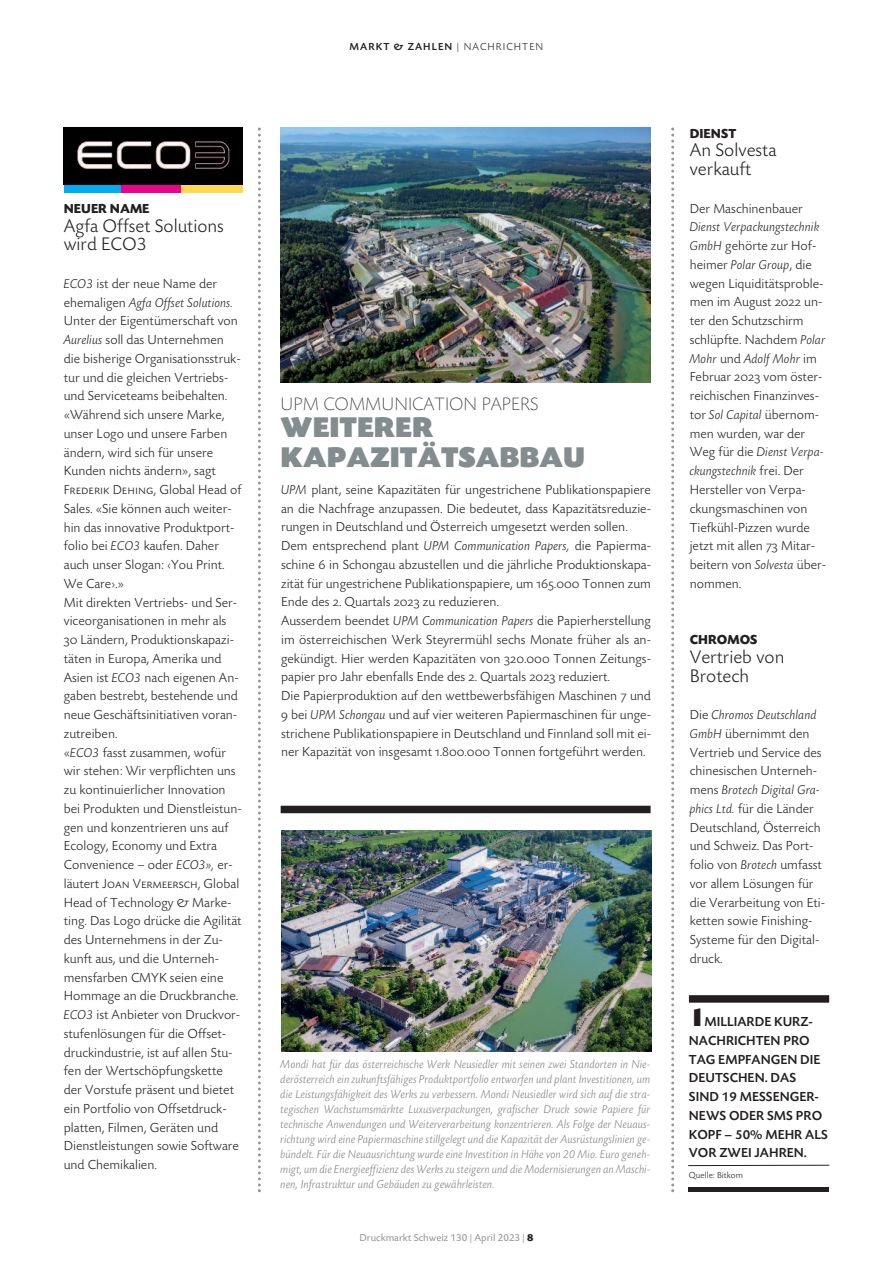
<style>
.page{position:relative;width:893px;height:1263px;background:#fff}
.page>*{position:absolute;margin:0;border:0;box-sizing:border-box;transform-origin:0 0}
.t1{font:30px/30px "Today SB Ultra";color:#838c8e}
.t2{font:300 18.75px/18.8px "Today SB";color:#231f20}
.t3{font:300 expanded 18.75px "Today SB";color:#231f20}
.t4{font:300 13.5px/18.8px "Today SB";color:#231f20}
.t5{font:500 13.5px/18.8px "Today SB";color:#231f20}
.t6{font:13.5px "Today SB Caps Lig";color:#231f20}
.t7{font:700 13.5px "Today SB";color:#231f20}
.t8{font:italic 300 12px/15px "Today SB";color:#808285;text-align:justify}
.t9{font:10.5px "Today SB";color:#939598}
.t10{font:500 10.5px "Today SB";letter-spacing:.1em;color:#231f20}
.t11{font:300 9px "Today SB";color:#231f20}
.s1{font-style:italic}
.s2{font-family:"Today SB";font-weight:300}
.s3{font-family:"Today SB Caps Lig";font-weight:400}
.s4{font-weight:300}
.s5{font-weight:700;color:#231f20}
.s6{font-family:"Today SB Ultra";font-weight:400;font-size:27px}
</style>
<div class="page">
<img style="left:64px;top:128px;width:178px;height:56px">
<div style="left:64px;top:185px;width:59px;height:7px;background:#00aeef"></div>
<div style="left:122px;top:185px;width:59px;height:7px;background:#ed028c"></div>
<div style="left:181px;top:185px;width:61px;height:7px;background:#fed950"></div>
<svg style="left:258px;top:128px;width:3px;height:1064px"></svg>
<svg style="left:671px;top:128px;width:3px;height:1064px"></svg>
<img style="left:281px;top:128px;width:370px;height:255px">
<div style="left:689px;top:995px;width:140px;height:8px;background:#231f20"></div>
<hr style="left:688px;top:1187px;width:140px;height:4px;background:#231f20">
<hr style="left:688px;top:1165px;width:141px;height:1px;background:#231f20">
<div style="left:281px;top:806px;width:370px;height:7px;background:#231f20"></div>
<img style="left:281px;top:831px;width:370px;height:220px">
<p class="t7" style="left:64px;top:203px;width:87px">NEUER NAME</p>
<h2 class="t2" style="left:64px;top:218px;width:162px">Agfa Offset Solutions wird ECO3</h2>
<p class="t4" style="left:64px;top:275px;width:178px"><span class="s1">ECO3</span> ist der neue Name der ehemaligen <span class="s1">Agfa Offset Solutions.<br></span>Unter der Eigentümerschaft von<br><span class="s1">Aurelius</span> soll das Unternehmen die bisherige Organisationsstruk&shy;tur und die gleichen Vertriebs&shy;und Serviceteams beibehalten. «Während sich unsere Marke, unser Logo und unsere Farben ändern, wird sich für unsere<br>Kunden nichts ändern», sagt</p>
<p class="t6" style="left:64px;top:481px;width:179px">Frederik Dehing, <span class="s2">Global Head of</span></p>
<p class="t4" style="left:64px;top:500px;width:179px">Sales. «Sie können auch weiter&shy;hin das innovative Produktport&shy;folio bei <span class="s1">ECO3</span> kaufen. Daher auch unser Slogan: ‹You Print.<br>We Care›.»<br>Mit direkten Vertriebs- und Ser&shy;viceorganisationen in mehr als<br><span class="s3">30</span> Ländern, Produktionskapazi&shy;täten in Europa, Amerika und<br>Asien ist <span class="s1">ECO3</span> nach eigenen An&shy;gaben bestrebt, bestehende und neue Geschäftsinitiativen voran&shy;zutreiben.<br>«<span class="s1">ECO3</span> fasst zusammen, wofür wir stehen: Wir verpflichten uns zu kontinuierlicher Innovation bei Produkten und Dienstleistun&shy;gen und konzentrieren uns auf<br>Ecology, Economy und Extra<br>Convenience – oder <span class="s1">ECO3»,</span> er-</p>
<p class="t6" style="left:64px;top:875px;width:177px"><span class="s2">läutert</span> Joan Vermeersch, <span class="s2">Global</span></p>
<p class="t4" style="left:64px;top:894px;width:179px">Head of Technology &amp; Marke&shy;ting. Das Logo drücke die Agilität des Unternehmens in der Zu&shy;kunft aus, und die Unterneh&shy;mensfarben CMYK seien eine<br>Hommage an die Druckbranche.<br><span class="s1">ECO3</span> ist Anbieter von Druckvor&shy;stufenlösungen für die Offset&shy;druckindustrie, ist auf allen Stu&shy;fen der Wertschöpfungskette der Vorstufe präsent und bietet ein Portfolio von Offsetdruck&shy;platten, Filmen, Geräten und<br>Dienstleistungen sowie Software und Chemikalien.</p>
<p class="t10" style="left:350px;top:43px;width:195px">MARKT &amp; ZAHLEN <span class="s4">| NACHRICHTEN</span></p>
<h2 class="t3" style="left:281px;top:392px;width:259px">UPM COMMUNICATION PAPERS</h2>
<h1 class="t1" style="left:281px;top:412px;width:306px">WEITERER<br>KAPAZITÄTSABBAU</h1>
<p class="t4" style="left:281px;top:481px;width:371px"><span class="s1">UPM</span> plant, seine Kapazitäten für ungestrichene Publikationspapiere an die Nachfrage anzupassen. Die bedeutet, dass Kapazitätsreduzie&shy;rungen in Deutschland und Österreich umgesetzt werden sollen.<br>Dem entsprechend plant <span class="s1">UPM Communication Papers,</span> die Papierma&shy;schine <span class="s3">6</span> in Schongau abzustellen und die jährliche Produktionskapa&shy;zität für ungestrichene Publikationspapiere, um <span class="s3">165.000</span> Tonnen zum Ende des <span class="s3">2.</span> Quartals <span class="s3">2023</span> zu reduzieren.<br>Ausserdem beendet <span class="s1">UPM Communication Papers</span> die Papierherstellung im österreichischen Werk Steyrermühl sechs Monate früher als an&shy;gekündigt. Hier werden Kapazitäten von <span class="s3">320.000</span> Tonnen Zeitungs&shy;papier pro Jahr ebenfalls Ende des <span class="s3">2.</span> Quartals <span class="s3">2023</span> reduziert.<br>Die Papierproduktion auf den wettbewerbsfähigen Maschinen <span class="s3">7</span> und <span class="s3">9</span> bei <span class="s1">UPM Schongau</span> und auf vier weiteren Papiermaschinen für unge&shy;strichene Publikationspapiere in Deutschland und Finnland soll mit ei&shy;ner Kapazität von insgesamt <span class="s3">1.800.000</span> Tonnen fortgeführt werden.</p>
<p class="t8" style="left:281px;top:1056px;width:371px">Mondi hat für das österreichische Werk Neusiedler mit seinen zwei Standorten in Nie&shy;derösterreich ein zukunftsfähiges Produktportfolio entworfen und plant Investitionen, um die Leistungsfähigkeit des Werks zu verbessern. Mondi Neusiedler wird sich auf die stra&shy;tegischen Wachstumsmärkte Luxusverpackungen, grafischer Druck sowie Papiere für technische Anwendungen und Weiterverarbeitung konzentrieren. Als Folge der Neuaus&shy;richtung wird eine Papiermaschine stillgelegt und die Kapazität der Ausrüstungslinien ge&shy;bündelt. Für die Neuausrichtung wurde eine Investition in Höhe von 20 Mio. Euro geneh&shy;migt, um die Energieeffizienz des Werks zu steigern und die Modernisierungen an Maschi&shy;nen, Infrastruktur und Gebäuden zu gewährleisten.</p>
<p class="t9" style="left:359px;top:1233px;width:175px">Druckmarkt Schweiz 130 | April 2023 | <span class="s5">8</span></p>
<p class="t7" style="left:690px;top:128px;width:48px">DIENST</p>
<h2 class="t2" style="left:690px;top:143px;width:88px">An Solvesta verkauft</h2>
<p class="t4" style="left:690px;top:200px;width:115px">Der Maschinenbauer</p>
<p class="t4" style="left:690px;top:219px;width:138px"><span class="s1">Dienst Verpackungstechnik<br>GmbH</span> gehörte zur Hof&shy;heimer <span class="s1">Polar Group</span>, die wegen Liquiditätsproble&shy;men im August <span class="s3">2022</span> un&shy;ter den Schutzschirm schlüpfte. Nachdem <span class="s1">Polar<br>Mohr</span> und <span class="s1">Adolf Mohr</span> im<br>Februar <span class="s3">2023</span> vom öster&shy;reichischen Finanzinves&shy;tor <span class="s1">Sol Capital</span> übernom&shy;men wurden, war der<br>Weg für die <span class="s1">Dienst Verpa&shy;ckungstechnik</span> frei. Der<br>Hersteller von Verpa&shy;ckungsmaschinen von<br>Tiefkühl-Pizzen wurde jetzt mit allen <span class="s3">73</span> Mitar&shy;beitern von <span class="s1">Solvesta</span> über&shy;nommen.</p>
<p class="t7" style="left:690px;top:634px;width:69px">CHROMOS</p>
<h2 class="t2" style="left:690px;top:649px;width:96px">Vertrieb von<br>Brotech</h2>
<p class="t4" style="left:690px;top:706px;width:137px">Die <span class="s1">Chromos Deutschland<br>GmbH</span> übernimmt den<br>Vertrieb und Service des chinesischen Unterneh&shy;mens <span class="s1">Brotech Digital Gra&shy;phics Ltd.</span> für die Länder<br>Deutschland, Österreich und Schweiz. Das Port&shy;folio von <span class="s1">Brotech</span> umfasst vor allem Lösungen für die Verarbeitung von Eti&shy;ketten sowie Finishing-<br>Systeme für den Digital&shy;druck.</p>
<p class="t5" style="left:689px;top:1014px;width:140px"><span class="s6">1</span>MILLIARDE KURZ-<br>NACHRICHTEN PRO<br>TAG EMPFANGEN DIE<br>DEUTSCHEN. DAS<br>SIND 19 MESSENGER-<br>NEWS ODER SMS PRO<br>KOPF – 50% MEHR ALS<br>VOR ZWEI JAHREN.</p>
<p class="t11" style="left:689px;top:1171px;width:55px">Quelle: Bitkom</p>
</div>
